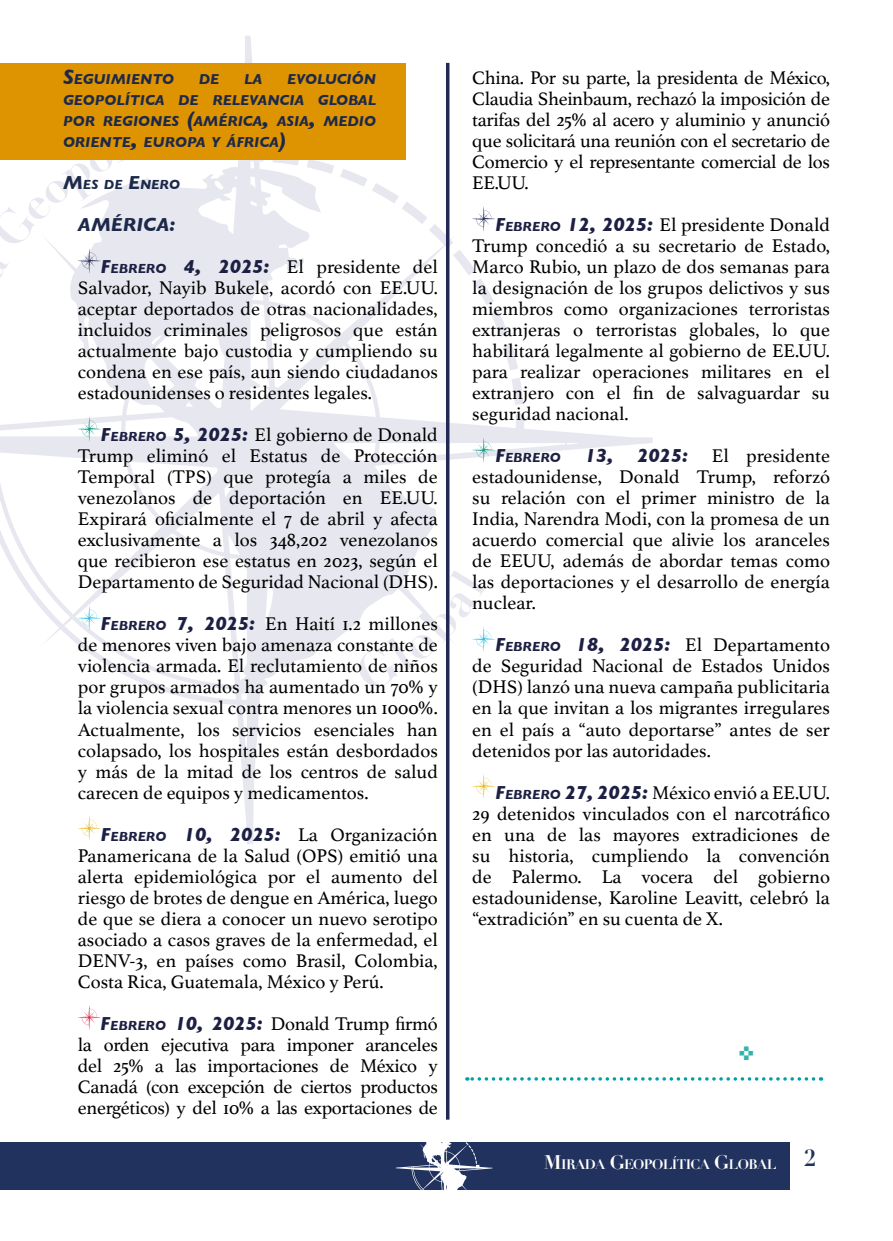
<style>
.page{position:relative;width:893px;height:1241px;background:#fff}
.page>*{position:absolute;margin:0;border:0;box-sizing:border-box;transform-origin:0 0}
.t1{font:19.25px/21px "Athelas";color:#000;text-align:justify}
.t2{font:italic 700 19.25px "Gill Sans";letter-spacing:.005em;color:#1d294a}
.t3{font:italic 700 14.7px/21px "Gill Sans";color:#1d294a}
.t4{font:700 13.47px "Didot";letter-spacing:-.045em;color:#fff}
.t5{font:italic 700 13.47px "Gill Sans";color:#1d294a}
.s1{font-size:21px}
.s2{font-size:19.25px}
.s3{font-family:"Gill Sans";font-weight:700;font-style:italic;color:#1d2043}
.s4{font-family:"Gill Sans";font-weight:700;font-style:italic;font-size:13.47px;color:#1d2043}
</style>
<div class="page">
<svg style="left:89px;top:36px;width:564px;height:808px"></svg>
<div style="left:0;top:1141px;width:789px;height:48px;background:#20325d"></div>
<svg style="left:396px;top:1119px;width:96px;height:71px"></svg>
<hr style="left:446px;top:63px;width:3px;height:1056px;background:#232855">
<svg style="left:78px;top:816px;width:23px;height:24px"></svg>
<svg style="left:78px;top:1005px;width:23px;height:24px"></svg>
<svg style="left:472px;top:774px;width:23px;height:24px"></svg>
<div style="left:0;top:63px;width:405px;height:96px;background:#de9300"></div>
<svg style="left:467px;top:1077px;width:347px;height:3px"></svg>
<svg style="left:0;top:112px;width:495px;height:580px"></svg>
<p class="t3" style="left:63px;top:68px;width:113px"><span class="s1">S</span>EGUIMIENTO</p>
<p class="t3" style="left:199px;top:68px;width:22px">DE</p>
<p class="t3" style="left:244px;top:68px;width:19px">LA</p>
<p class="t3" style="left:287px;top:68px;width:90px">EVOLUCIÓN</p>
<p class="t3" style="left:63px;top:89px;width:86px">GEOPOLÍTICA</p>
<p class="t3" style="left:178px;top:89px;width:111px">DE RELEVANCIA</p>
<p class="t3" style="left:318px;top:89px;width:60px">GLOBAL</p>
<p class="t3" style="left:63px;top:110px;width:143px">POR REGIONES <span class="s1">(</span>AMÉ</p>
<p class="t3" style="left:63px;top:110px;width:314px;text-indent:164px">RICA<span class="s1">,</span> ASIA<span class="s1">,</span> MEDIO<br>ORIENTE<span class="s1">,</span> EUROPA Y ÁFRICA<span class="s1">)</span></p>
<p class="t5" style="left:63px;top:177px;width:118px"><span class="s2">M</span>ES DE <span class="s2">E</span>NERO</p>
<p class="t2" style="left:78px;top:213px;width:99px">AMÉRICA:</p>
<p class="t1" style="left:78px;top:256px;width:361px;text-indent:23px"><span class="s3">F</span><span class="s4">EBRERO</span> <span class="s3">4, 2025:</span> El presidente del Salvador, Nayib Bukele, acordó con EE.UU. aceptar deportados de otras nacionalidades, incluidos criminales peligrosos que están actualmente bajo custodia y cumpliendo su condena en ese país, aun siendo ciudadanos estadounidenses o residentes legales.</p>
<p class="t1" style="left:78px;top:424px;width:361px;text-indent:23px"><span class="s3">F</span><span class="s4">EBRERO</span> <span class="s3">5, 2025:</span> El gobierno de Donald Trump eliminó el Estatus de Protección Temporal (TPS) que protegía a miles de venezolanos de deportación en EE.UU.<br>Expirará oficialmente el 7 de abril y afecta exclusivamente a los 348,202 venezolanos que recibieron ese estatus en 2023, según el Departamento de Seguridad Nacional (DHS).</p>
<p class="t1" style="left:78px;top:613px;width:361px;text-indent:23px"><span class="s3">F</span><span class="s4">EBRERO</span> <span class="s3">7, 2025:</span> En Haití 1.2 millones de menores viven bajo amenaza constante de violencia armada. El reclutamiento de niños por grupos armados ha aumentado un 70% y la violencia sexual contra menores un 1000%.<br>Actualmente, los servicios esenciales han colapsado, los hospitales están desbordados y más de la mitad de los centros de salud carecen de equipos y medicamentos.</p>
<p class="t1" style="left:78px;top:823px;width:361px;text-indent:23px"><span class="s3">F</span><span class="s4">EBRERO</span> <span class="s3">10, 2025:</span> La Organización Panamericana de la Salud (OPS) emitió una alerta epidemiológica por el aumento del riesgo de brotes de dengue en América, luego de que se diera a conocer un nuevo serotipo asociado a casos graves de la enfermedad, el DENV-3, en países como Brasil, Colombia, Costa Rica, Guatemala, México y Perú.</p>
<p class="t1" style="left:78px;top:1012px;width:361px;text-indent:22px"><span class="s3">F</span><span class="s4">EBRERO</span> <span class="s3">10, 2025:</span> Donald Trump firmó la orden ejecutiva para imponer aranceles del 25% a las importaciones de México y Canadá (con excepción de ciertos productos energéticos) y del 10% a las exportaciones de</p>
<p class="t1" style="left:472px;top:67px;width:359px">China. Por su parte, la presidenta de México, Claudia Sheinbaum, rechazó la imposición de tarifas del 25% al acero y aluminio y anunció que solicitará una reunión con el secretario de Comercio y el representante comercial de los EE.UU.</p>
<p class="t1" style="left:472px;top:214px;width:359px;text-indent:23px"><span class="s3">F</span><span class="s4">EBRERO</span> <span class="s3">12, 2025:</span> El presidente Donald Trump concedió a su secretario de Estado, Marco Rubio, un plazo de dos semanas para la designación de los grupos delictivos y sus miembros como organizaciones terroristas extranjeras o terroristas globales, lo que habilitará legalmente al gobierno de EE.UU. para realizar operaciones militares en el extranjero con el fin de salvaguardar su seguridad nacional.</p>
<p class="t1" style="left:472px;top:445px;width:359px;text-indent:23px"><span class="s3">F</span><span class="s4">EBRERO</span> <span class="s3">13, 2025:</span> El presidente estadounidense, Donald Trump, reforzó su relación con el primer ministro de la India, Narendra Modi, con la promesa de un acuerdo comercial que alivie los aranceles de EEUU, además de abordar temas como las deportaciones y el desarrollo de energía nuclear.</p>
<p class="t1" style="left:472px;top:634px;width:359px;text-indent:23px"><span class="s3">F</span><span class="s4">EBRERO</span> <span class="s3">18, 2025:</span> El Departamento de Seguridad Nacional de Estados Unidos (DHS) lanzó una nueva campaña publicitaria en la que invitan a los migrantes irregulares en el país a “auto deportarse” antes de ser detenidos por las autoridades.</p>
<p class="t1" style="left:472px;top:781px;width:359px;text-indent:23px"><span class="s3">F</span><span class="s4">EBRERO</span> <span class="s3">27, 2025:</span> México envió a EE.UU.<br>29 detenidos vinculados con el narcotráfico en una de las mayores extradiciones de su historia, cumpliendo la convención de Palermo. La vocera del gobierno estadounidense, Karoline Leavitt, celebró la “extradición” en su cuenta de X.</p>
<p class="t4" style="left:544px;top:1155px;width:274px"><span class="s2">M</span>IRADA <span class="s2">G</span>EOPOLÍTICA <span class="s2">G</span>LOBAL <sup>2</sup></p>
</div>
